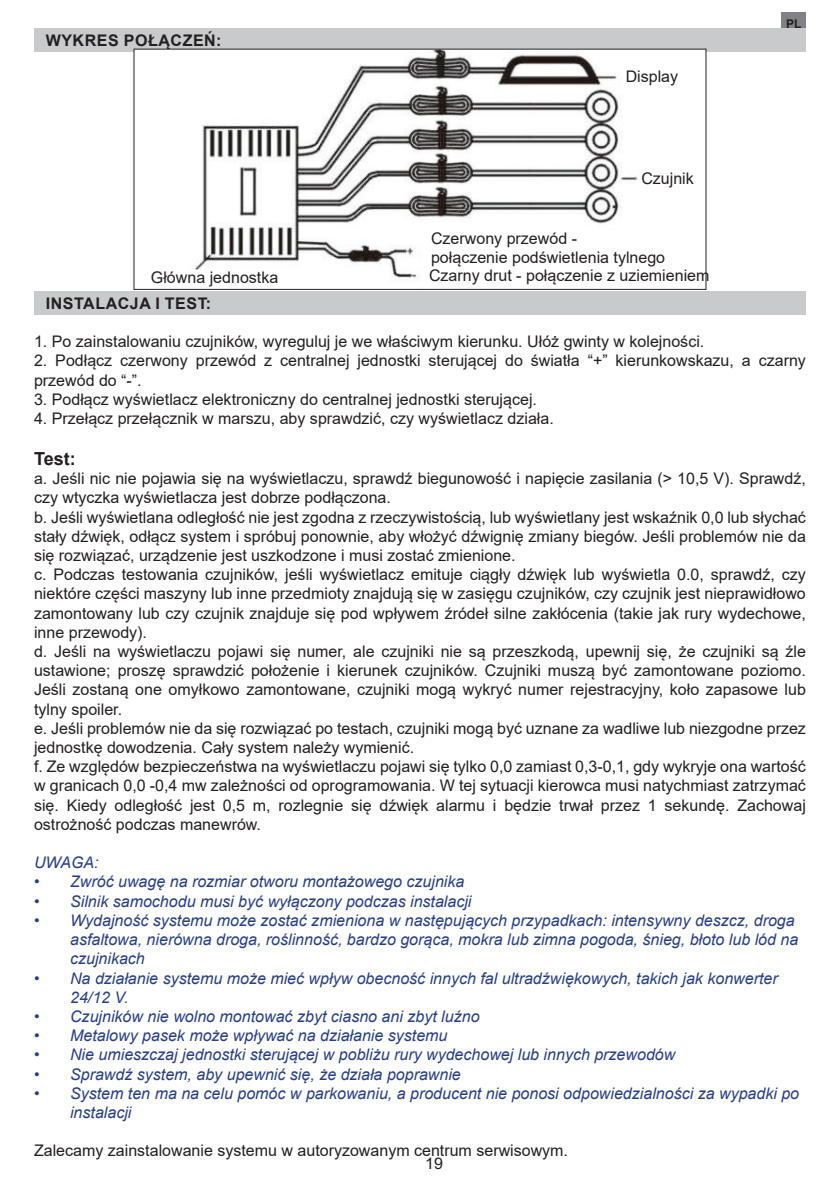
<style>
.page{position:relative;width:840px;height:1191px;background:#fff}
.page>*{position:absolute;margin:0;border:0;box-sizing:border-box;transform-origin:0 0}
.Bold{font:700 18px "Arial";color:#231f20}
.t1{font:16px/19.2px "Arial";color:#231f20;text-align:justify}
.Note{font:italic 16px/19.2px "Arial";color:#253f8e}
.UPPERCASE_TITLE{font:700 16px "Arial";letter-spacing:.035em;color:#231f20}
.t2{font:700 12px "Arial";color:#231f20}
</style>
<div class="page">
<div style="left:781px;top:12px;width:24px;height:22px;background:#808285"></div>
<div style="left:34px;top:28px;width:771px;height:24px;background:#c9cacc"></div>
<div style="left:34px;top:291px;width:771px;height:24px;background:#c9cacc"></div>
<img style="left:136px;top:51px;width:567px;height:228px">
<div style="left:134px;top:49px;width:571px;height:241px;border:1px solid #231f20"></div>
<p class="UPPERCASE_TITLE" style="left:46px;top:29px;width:177px">WYKRES POŁĄCZEŃ:</p>
<p class="t1" style="left:625px;top:66px;width:54px">Display</p>
<p class="t1" style="left:641px;top:169px;width:54px">Czujnik</p>
<p class="t1" style="left:431px;top:229px;width:147px">Czerwony przewód -</p>
<p class="t1" style="left:431px;top:248px;width:235px">połączenie podświetlenia tylnego</p>
<p class="t1" style="left:151px;top:267px;width:129px">Główna jednostka</p>
<p class="t1" style="left:429px;top:265px;width:282px">Czarny drut - połączenie z uziemieniem</p>
<p class="t2" style="left:785px;top:15px;width:17px">PL</p>
<p class="UPPERCASE_TITLE" style="left:46px;top:292px;width:167px">INSTALACJA I TEST:</p>
<p class="t1" style="left:34px;top:332px;width:671px">1. Po zainstalowaniu czujników, wyreguluj je we właściwym kierunku. Ułóż gwinty w kolejności.</p>
<p class="t1" style="left:34px;top:351px;width:773px">2. Podłącz czerwony przewód z centralnej jednostki sterującej do światła “+” kierunkowskazu, a czarny przewód do “-”.</p>
<p class="t1" style="left:34px;top:389px;width:504px">3. Podłącz wyświetlacz elektroniczny do centralnej jednostki sterującej.</p>
<p class="t1" style="left:34px;top:409px;width:521px">4. Przełącz przełącznik w marszu, aby sprawdzić, czy wyświetlacz działa.</p>
<p class="Bold" style="left:34px;top:446px;width:43px">Test:</p>
<p class="t1" style="left:34px;top:469px;width:773px">a. Jeśli nic nie pojawia się na wyświetlaczu, sprawdź biegunowość i napięcie zasilania (&gt; 10,5 V). Sprawdź, czy wtyczka wyświetlacza jest dobrze podłączona.</p>
<p class="t1" style="left:34px;top:507px;width:773px">b. Jeśli wyświetlana odległość nie jest zgodna z rzeczywistością, lub wyświetlany jest wskaźnik 0,0 lub słychać stały dźwięk, odłącz system i spróbuj ponownie, aby włożyć dźwignię zmiany biegów. Jeśli problemów nie da się rozwiązać, urządzenie jest uszkodzone i musi zostać zmienione.</p>
<p class="t1" style="left:34px;top:565px;width:773px">c. Podczas testowania czujników, jeśli wyświetlacz emituje ciągły dźwięk lub wyświetla 0.0, sprawdź, czy niektóre części maszyny lub inne przedmioty znajdują się w zasięgu czujników, czy czujnik jest nieprawidłowo zamontowany lub czy czujnik znajduje się pod wpływem źródeł silne zakłócenia (takie jak rury wydechowe, inne przewody).</p>
<p class="t1" style="left:34px;top:641px;width:773px">d. Jeśli na wyświetlaczu pojawi się numer, ale czujniki nie są przeszkodą, upewnij się, że czujniki są źle ustawione; proszę sprawdzić położenie i kierunek czujników. Czujniki muszą być zamontowane poziomo.<br>Jeśli zostaną one omyłkowo zamontowane, czujniki mogą wykryć numer rejestracyjny, koło zapasowe lub tylny spoiler.</p>
<p class="t1" style="left:34px;top:718px;width:773px">e. Jeśli problemów nie da się rozwiązać po testach, czujniki mogą być uznane za wadliwe lub niezgodne przez jednostkę dowodzenia. Cały system należy wymienić.</p>
<p class="t1" style="left:34px;top:757px;width:773px">f. Ze względów bezpieczeństwa na wyświetlaczu pojawi się tylko 0,0 zamiast 0,3-0,1, gdy wykryje ona wartość w granicach 0,0 -0,4 mw zależności od oprogramowania. W tej sytuacji kierowca musi natychmiast zatrzymać się. Kiedy odległość jest 0,5 m, rozlegnie się dźwięk alarmu i będzie trwał przez 1 sekundę. Zachowaj ostrożność podczas manewrów.</p>
<p class="Note" style="left:34px;top:853px;width:66px">UWAGA:</p>
<p class="Note" style="left:34px;top:872px;width:431px">• Zwróć uwagę na rozmiar otworu montażowego czujnika</p>
<p class="Note" style="left:34px;top:891px;width:439px">• Silnik samochodu musi być wyłączony podczas instalacji</p>
<p class="Note" style="left:70px;top:911px;width:729px;text-indent:-36px">• Wydajność systemu może zostać zmieniona w następujących przypadkach: intensywny deszcz, droga asfaltowa, nierówna droga, roślinność, bardzo gorąca, mokra lub zimna pogoda, śnieg, błoto lub lód na czujnikach</p>
<p class="Note" style="left:70px;top:968px;width:708px;text-indent:-36px">• Na działanie systemu może mieć wpływ obecność innych fal ultradźwiękowych, takich jak konwerter<br>24/12 V.</p>
<p class="Note" style="left:34px;top:1007px;width:447px">• Czujników nie wolno montować zbyt ciasno ani zbyt luźno</p>
<p class="Note" style="left:34px;top:1026px;width:415px">• Metalowy pasek może wpływać na działanie systemu</p>
<p class="Note" style="left:34px;top:1045px;width:642px">• Nie umieszczaj jednostki sterującej w pobliżu rury wydechowej lub innych przewodów</p>
<p class="Note" style="left:34px;top:1064px;width:428px">• Sprawdź system, aby upewnić się, że działa poprawnie</p>
<p class="Note" style="left:70px;top:1083px;width:730px;text-indent:-36px">• System ten ma na celu pomóc w parkowaniu, a producent nie ponosi odpowiedzialności za wypadki po instalacji</p>
<p class="t1" style="left:34px;top:1141px;width:535px">Zalecamy zainstalowanie systemu w autoryzowanym centrum serwisowym.</p>
<p class="t1" style="left:425px;top:1153px;width:19px">19</p>
</div>
